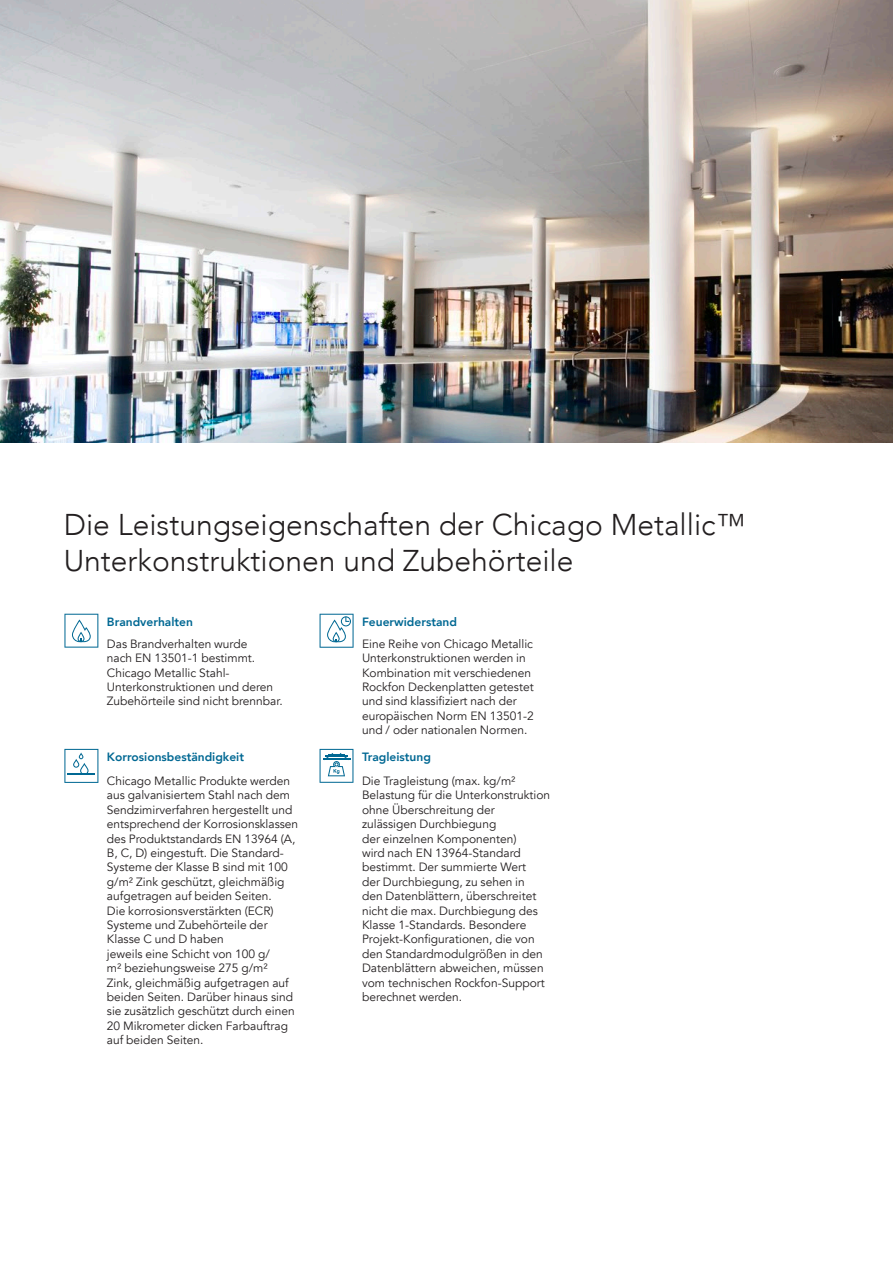
<style>
.page{position:relative;width:893px;height:1263px;background:#fff}
.page>*{position:absolute;margin:0;border:0;box-sizing:border-box;transform-origin:0 0}
.t1{font:300 30px/36px "Avenir";color:#231f20}
.t2{font:12px/14.4px "Avenir";color:#231f20}
.t3{font:800 12px "Avenir";color:#006893}
</style>
<div class="page">
<img style="left:0;top:0;width:893px;height:442px">
<svg style="left:64px;top:614px;width:34px;height:34px"></svg>
<svg style="left:320px;top:614px;width:34px;height:34px"></svg>
<svg style="left:320px;top:749px;width:33px;height:34px"></svg>
<svg style="left:64px;top:749px;width:34px;height:34px"></svg>
<h1 class="t1" style="left:64px;top:507px;width:683px">Die Leistungseigenschaften der Chicago Metallic™<br>Unterkonstruktionen und Zubehörteile</h1>
<p class="t3" style="left:107px;top:612px;width:88px">Brandverhalten</p>
<p class="t2" style="left:107px;top:637px;width:177px">Das Brandverhalten wurde<br>nach EN 13501-1 bestimmt.<br>Chicago Metallic Stahl-<br>Unterkonstruktionen und deren<br>Zubehörteile sind nicht brennbar.</p>
<p class="t3" style="left:107px;top:747px;width:139px">Korrosionsbeständigkeit</p>
<p class="t2" style="left:107px;top:774px;width:193px">Chicago Metallic Produkte werden aus galvanisiertem Stahl nach dem<br>Sendzimirverfahren hergestellt und entsprechend der Korrosionsklassen des Produktstandards EN 13964 (A,<br>B, C, D) eingestuft. Die Standard-<br>Systeme der Klasse B sind mit 100 g/m² Zink geschützt, gleichmäßig aufgetragen auf beiden Seiten.<br>Die korrosionsverstärkten (ECR)<br>Systeme und Zubehörteile der<br>Klasse C und D haben<br>jeweils eine Schicht von 100 g/<br>m² beziehungsweise 275 g/m²<br>Zink, gleichmäßig aufgetragen auf beiden Seiten. Darüber hinaus sind sie zusätzlich geschützt durch einen<br>20 Mikrometer dicken Farbauftrag auf beiden Seiten.</p>
<p class="t3" style="left:362px;top:612px;width:96px">Feuerwiderstand</p>
<p class="t2" style="left:362px;top:637px;width:173px">Eine Reihe von Chicago Metallic<br>Unterkonstruktionen werden in<br>Kombination mit verschiedenen<br>Rockfon Deckenplatten getestet und sind klassifiziert nach der europäischen Norm EN 13501-2 und / oder nationalen Normen.</p>
<p class="t3" style="left:362px;top:747px;width:70px">Tragleistung</p>
<p class="t2" style="left:362px;top:774px;width:190px">Die Tragleistung (max. kg/m²<br>Belastung für die Unterkonstruktion ohne Überschreitung der zulässigen Durchbiegung<br>der einzelnen Komponenten)<br>wird nach EN 13964-Standard bestimmt. Der summierte Wert<br>der Durchbiegung, zu sehen in<br>den Datenblättern, überschreitet nicht die max. Durchbiegung des<br>Klasse 1-Standards. Besondere<br>Projekt-Konfigurationen, die von den Standardmodulgrößen in den<br>Datenblättern abweichen, müssen vom technischen Rockfon-Support berechnet werden.</p>
</div>
